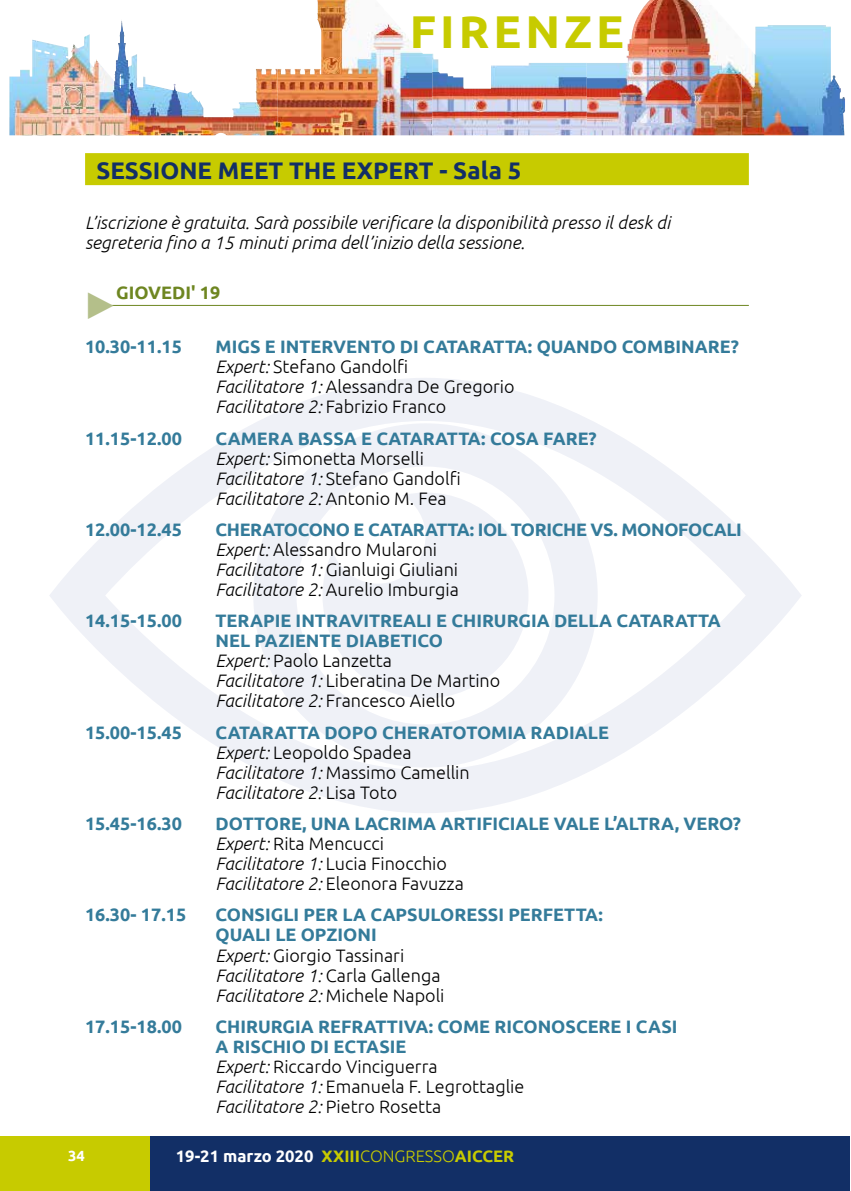
<style>
.page{position:relative;width:851px;height:1191px;background:#fff}
.page>*{position:absolute;margin:0;border:0;box-sizing:border-box;transform-origin:0 0}
.t1{font:700 46px "Ubuntu";letter-spacing:.085em;color:#c7cb00}
.t2{font:700 24px "Ubuntu";color:#122f66}
.t3{font:700 18px/20px "Ubuntu";color:#347b9a}
.t4{font:300 18px/20px "Ubuntu";color:#000}
.t5{font:italic 300 18px/20px "Ubuntu";color:#000}
.t6{font:700 18px "Ubuntu";color:#6e8621}
.t7{font:700 16.6px "Ubuntu";color:#fff}
.t8{font:700 14.8px "Ubuntu";color:#fff}
.s1{font-weight:700;color:#347b9a}
.s2{font-style:italic}
.s3{font-weight:300;font-style:italic;color:#000}
.s4{font-weight:300;color:#000}
.s5{color:#c7cb00}
.s6{font-weight:300;color:#c7cb00}
</style>
<div class="page">
<div style="left:0;top:1136px;width:151px;height:55px;background:#c7cb00"></div>
<img style="left:278px;top:0;width:154px;height:135px">
<img style="left:586px;top:0;width:155px;height:135px">
<img style="left:9px;top:20px;width:269px;height:115px">
<img style="left:432px;top:54px;width:154px;height:81px">
<img style="left:741px;top:25px;width:103px;height:110px">
<div style="left:150px;top:1136px;width:699px;height:55px;background:#122f66"></div>
<svg style="left:49px;top:378px;width:752px;height:435px"></svg>
<hr style="left:850px;top:1136px;width:1px;height:55px;background:#122f66">
<div style="left:85px;top:153px;width:663px;height:32px;background:#c7cb00"></div>
<hr style="left:108px;top:305px;width:640px;height:1px;background:#6e8621">
<h1 class="t1" style="left:410px;top:4px;width:215px">FIRENZE</h1>
<h2 class="t2" style="left:96px;top:156px;width:426px">SESSIONE MEET THE EXPERT - Sala 5</h2>
<p class="t5" style="left:85px;top:213px;width:586px">L’iscrizione è gratuita. Sarà possibile verificare la disponibilità presso il desk di segreteria fino a 15 minuti prima dell’inizio della sessione.</p>
<p class="t6" style="left:116px;top:282px;width:106px">GIOVEDI' 19</p>
<p class="t3" style="left:85px;top:336px;width:98px">10.30-11.15</p>
<p class="t4" style="left:215px;top:336px;width:524px"><span class="s1">MIGS E INTERVENTO DI CATARATTA: QUANDO COMBINARE?<br></span><span class="s2">Expert:</span> Stefano Gandolfi<br><span class="s2">Facilitatore 1:</span> Alessandra De Gregorio<br><span class="s2">Facilitatore 2:</span> Fabrizio Franco</p>
<p class="t3" style="left:85px;top:428px;width:98px">11.15-12.00</p>
<p class="t4" style="left:215px;top:428px;width:382px"><span class="s1">CAMERA BASSA E CATARATTA: COSA FARE?<br></span><span class="s2">Expert:</span> Simonetta Morselli<br><span class="s2">Facilitatore 1:</span> Stefano Gandolfi<br><span class="s2">Facilitatore 2:</span> Antonio M. Fea</p>
<p class="t3" style="left:85px;top:519px;width:98px">12.00-12.45</p>
<p class="t4" style="left:215px;top:519px;width:527px"><span class="s1">CHERATOCONO E CATARATTA: IOL TORICHE VS. MONOFOCALI </span><span class="s2">Expert:</span> Alessandro Mularoni<br><span class="s2">Facilitatore 1:</span> Gianluigi Giuliani<br><span class="s2">Facilitatore 2:</span> Aurelio Imburgia</p>
<p class="t3" style="left:85px;top:610px;width:98px">14.15-15.00</p>
<p class="t3" style="left:215px;top:610px;width:506px">TERAPIE INTRAVITREALI E CHIRURGIA DELLA CATARATTA NEL PAZIENTE DIABETICO<br><span class="s3">Expert:</span> <span class="s4">Paolo Lanzetta<br></span><span class="s3">Facilitatore 1:</span> <span class="s4">Liberatina De Martino<br></span><span class="s3">Facilitatore 2:</span> <span class="s4">Francesco Aiello</span></p>
<p class="t3" style="left:85px;top:722px;width:98px">15.00-15.45</p>
<p class="t4" style="left:215px;top:722px;width:395px"><span class="s1">CATARATTA DOPO CHERATOTOMIA RADIALE<br></span><span class="s2">Expert:</span> Leopoldo Spadea<br><span class="s2">Facilitatore 1:</span> Massimo Camellin<br><span class="s2">Facilitatore 2:</span> Lisa Toto</p>
<p class="t3" style="left:85px;top:813px;width:98px">15.45-16.30</p>
<p class="t3" style="left:215px;top:813px;width:527px">DOTTORE, UNA LACRIMA ARTIFICIALE VALE L’ALTRA, VERO?<br><span class="s3">Expert:</span> <span class="s4">Rita Mencucci<br></span><span class="s3">Facilitatore 1:</span> <span class="s4">Lucia Finocchio<br></span><span class="s3">Facilitatore 2:</span> <span class="s4">Eleonora Favuzza</span></p>
<p class="t3" style="left:85px;top:904px;width:103px">16.30- 17.15</p>
<p class="t3" style="left:215px;top:904px;width:389px">CONSIGLI PER LA CAPSULORESSI PERFETTA:<br>QUALI LE OPZIONI<br><span class="s3">Expert:</span> <span class="s4">Giorgio Tassinari<br></span><span class="s3">Facilitatore 1:</span> <span class="s4">Carla Gallenga<br></span><span class="s3">Facilitatore 2:</span> <span class="s4">Michele Napoli</span></p>
<p class="t3" style="left:85px;top:1016px;width:98px">17.15-18.00</p>
<p class="t3" style="left:215px;top:1016px;width:463px">CHIRURGIA REFRATTIVA: COME RICONOSCERE I CASI A RISCHIO DI ECTASIE<br><span class="s3">Expert:</span> <span class="s4">Riccardo Vinciguerra<br></span><span class="s3">Facilitatore 1:</span> <span class="s4">Emanuela F. Legrottaglie<br></span><span class="s3">Facilitatore 2:</span> <span class="s4">Pietro Rosetta</span></p>
<p class="t8" style="left:68px;top:1146px;width:18px">34</p>
<p class="t7" style="left:176px;top:1145px;width:340px">19-21 marzo 2020 <span class="s5">XXIII</span><span class="s6">CONGRESSO</span><span class="s5">AICCER</span></p>
</div>
